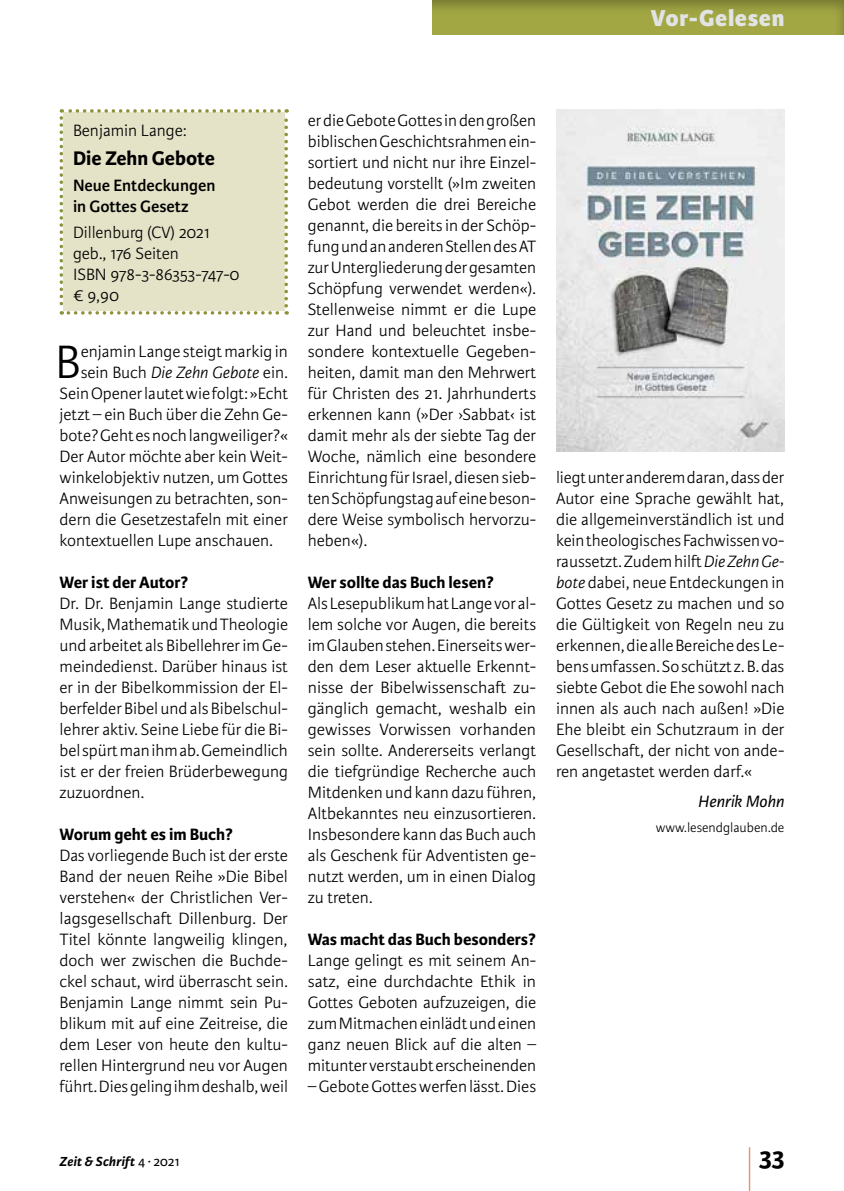
<style>
.page{position:relative;width:844px;height:1191px;background:#fff}
.page>*{position:absolute;margin:0;border:0;box-sizing:border-box;transform-origin:0 0}
.t1{font:300 59.5px "Karmina Sans Basic";color:#df7427;scale:.29 1}
.t2{font:300 49.88px "Karmina Sans Basic";color:#000}
.t3{font:700 28px "Karmina Sans Basic";color:#000}
.t4{font:800 24.5px "Karmina Sans Basic";letter-spacing:.025em;color:#e2e3e4}
.t5{font:700 21px "Karmina Sans Basic";color:#000}
.t6{font:300 17.5px/21px "Karmina Sans Basic";color:#000;text-align:justify}
.t7{font:700 17.5px "Karmina Sans Basic";color:#000}
.t8{font:600 17.5px/21px "Karmina Sans Basic";color:#000}
.t9{font:italic 300 17.5px "Karmina Sans Basic";color:#000}
.t10{font:italic 17.5px "Karmina Sans Basic";color:#000}
.t11{font:300 14px "Karmina Sans Basic";color:#000}
.t12{font:italic 700 14px "Karmina Sans Basic";letter-spacing:.015em;color:#000}
.s1{font-style:normal}
.s2{font-style:italic}
.s3{font-weight:400;font-style:normal}
</style>
<div class="page">
<div style="left:430px;top:0;width:413px;height:35px;background:#000;opacity:.3"></div>
<div style="left:60px;top:109px;width:228px;height:206px;background:#e4e2c7"></div>
<img style="left:556px;top:109px;width:228px;height:342px">
<h3 class="t4" style="left:650px;top:4px;width:135px">Vor-Gelesen</h3>
<p class="t6" style="left:73px;top:120px;width:115px">Benjamin Lange:</p>
<p class="t5" style="left:73px;top:146px;width:143px">Die Zehn Gebote</p>
<p class="t8" style="left:73px;top:175px;width:144px">Neue Entdeckungen in Gottes Gesetz</p>
<p class="t6" style="left:73px;top:222px;width:168px;text-align:left">Dillenburg (CV) 2021 geb., 176 Seiten<br>ISBN 978-3-86353-747-0 € 9,90</p>
<h2 class="t2" style="left:55px;top:335px;width:27px">B</h2>
<p class="t6" style="left:81px;top:341px;width:209px">enjamin Lange steigt markig in</p>
<p class="t9" style="left:81px;top:363px;width:209px"><span class="s1">sein Buch</span> Die Zehn Gebote <span class="s1">ein.</span></p>
<p class="t6" style="left:60px;top:383px;width:230px">Sein Opener lautet wie folgt: »Echt</p>
<p class="t6" style="left:60px;top:404px;width:230px">jetzt – ein Buch über die Zehn Ge-</p>
<p class="t6" style="left:60px;top:425px;width:230px">bote? Geht es noch langweiliger?«</p>
<p class="t6" style="left:60px;top:446px;width:230px">Der Autor möchte aber kein Weit-</p>
<p class="t6" style="left:60px;top:467px;width:230px">winkelobjektiv nutzen, um Gottes</p>
<p class="t6" style="left:60px;top:488px;width:230px">Anweisungen zu betrachten, son-</p>
<p class="t6" style="left:60px;top:509px;width:230px">dern die Gesetzestafeln mit einer</p>
<p class="t6" style="left:60px;top:530px;width:215px">kontextuellen Lupe anschauen.</p>
<p class="t7" style="left:60px;top:572px;width:130px">Wer ist der Autor?</p>
<p class="t6" style="left:60px;top:593px;width:230px">Dr. Dr. Benjamin Lange studierte Musik, Mathematik und Theologie und arbeitet als Bibellehrer im Ge&shy;meindedienst. Darüber hinaus ist er in der Bibelkommission der El&shy;berfelder Bibel und als Bibelschul&shy;lehrer aktiv. Seine Liebe für die Bi&shy;bel spürt man ihm ab. Gemeindlich ist er der freien Brüderbewegung zuzuordnen.</p>
<p class="t7" style="left:60px;top:824px;width:175px">Worum geht es im Buch?</p>
<p class="t6" style="left:60px;top:845px;width:230px">Das vorliegende Buch ist der erste Band der neuen Reihe »Die Bibel verstehen« der Christlichen Ver&shy;lagsgesellschaft Dillenburg. Der Titel könnte langweilig klingen, doch wer zwischen die Buchde&shy;ckel schaut, wird überrascht sein.<br>Benjamin Lange nimmt sein Pu&shy;blikum mit auf eine Zeitreise, die dem Leser von heute den kultu&shy;rellen Hintergrund neu vor Augen führt. Dies geling ihm deshalb, weil</p>
<p class="t6" style="left:308px;top:110px;width:230px">er die Gebote Gottes in den großen biblischen Geschichtsrahmen ein&shy;sortiert und nicht nur ihre Einzel&shy;bedeutung vorstellt (»Im zweiten Gebot werden die drei Bereiche genannt, die bereits in der Schöp&shy;fung und an anderen Stellen des AT zur Untergliederung der gesamten Schöpfung verwendet werden«).<br>Stellenweise nimmt er die Lupe zur Hand und beleuchtet insbe&shy;sondere kontextuelle Gegeben&shy;heiten, damit man den Mehrwert für Christen des 21. Jahrhunderts erkennen kann (»Der ›Sabbat‹ ist damit mehr als der siebte Tag der Woche, nämlich eine besondere Einrichtung für Israel, diesen sieb&shy;ten Schöpfungstag auf eine beson&shy;dere Weise symbolisch hervorzu&shy;heben«).</p>
<p class="t7" style="left:308px;top:572px;width:188px">Wer sollte das Buch lesen?</p>
<p class="t6" style="left:308px;top:593px;width:230px">Als Lesepublikum hat Lange vor al&shy;lem solche vor Augen, die bereits im Glauben stehen. Einerseits wer&shy;den dem Leser aktuelle Erkennt&shy;nisse der Bibelwissenschaft zu&shy;gänglich gemacht, weshalb ein gewisses Vorwissen vorhanden sein sollte. Andererseits verlangt die tiefgründige Recherche auch Mitdenken und kann dazu führen, Altbekanntes neu einzusortieren.<br>Insbesondere kann das Buch auch als Geschenk für Adventisten ge&shy;nutzt werden, um in einen Dialog zu treten.</p>
<p class="t7" style="left:308px;top:929px;width:230px">Was macht das Buch besonders?</p>
<p class="t6" style="left:308px;top:950px;width:230px">Lange gelingt es mit seinem An&shy;satz, eine durchdachte Ethik in Gottes Geboten aufzuzeigen, die zum Mitmachen einlädt und einen ganz neuen Blick auf die alten – mitunter verstaubt erscheinenden</p>
<p class="t6" style="left:308px;top:1076px;width:230px">– Gebote Gottes werfen lässt. Dies</p>
<p class="t6" style="left:556px;top:467px;width:230px">liegt unter anderem daran, dass der Autor eine Sprache gewählt hat, die allgemeinverständlich ist und kein theologisches Fachwissen vo&shy;raussetzt. Zudem hilft <span class="s2">Die Zehn Ge&shy;bote</span> dabei, neue Entdeckungen in Gottes Gesetz zu machen und so die Gültigkeit von Regeln neu zu erkennen, die alle Bereiche des Le&shy;bens umfassen. So schützt z.B. das siebte Gebot die Ehe sowohl nach innen als auch nach außen! »Die Ehe bleibt ein Schutzraum in der Gesellschaft, der nicht von ande&shy;ren angetastet werden darf.«</p>
<p class="t10" style="left:698px;top:792px;width:88px">Henrik Mohn</p>
<p class="t11" style="left:655px;top:820px;width:130px">www.lesendglauben.de</p>
<h1 class="t1" style="left:747px;top:1140px;width:17px">|</h1>
<p class="t12" style="left:60px;top:1153px;width:121px">Zeit &amp; Schrift <span class="s3">4 ∙ 2021</span></p>
<h3 class="t3" style="left:758px;top:1141px;width:27px">33</h3>
</div>
